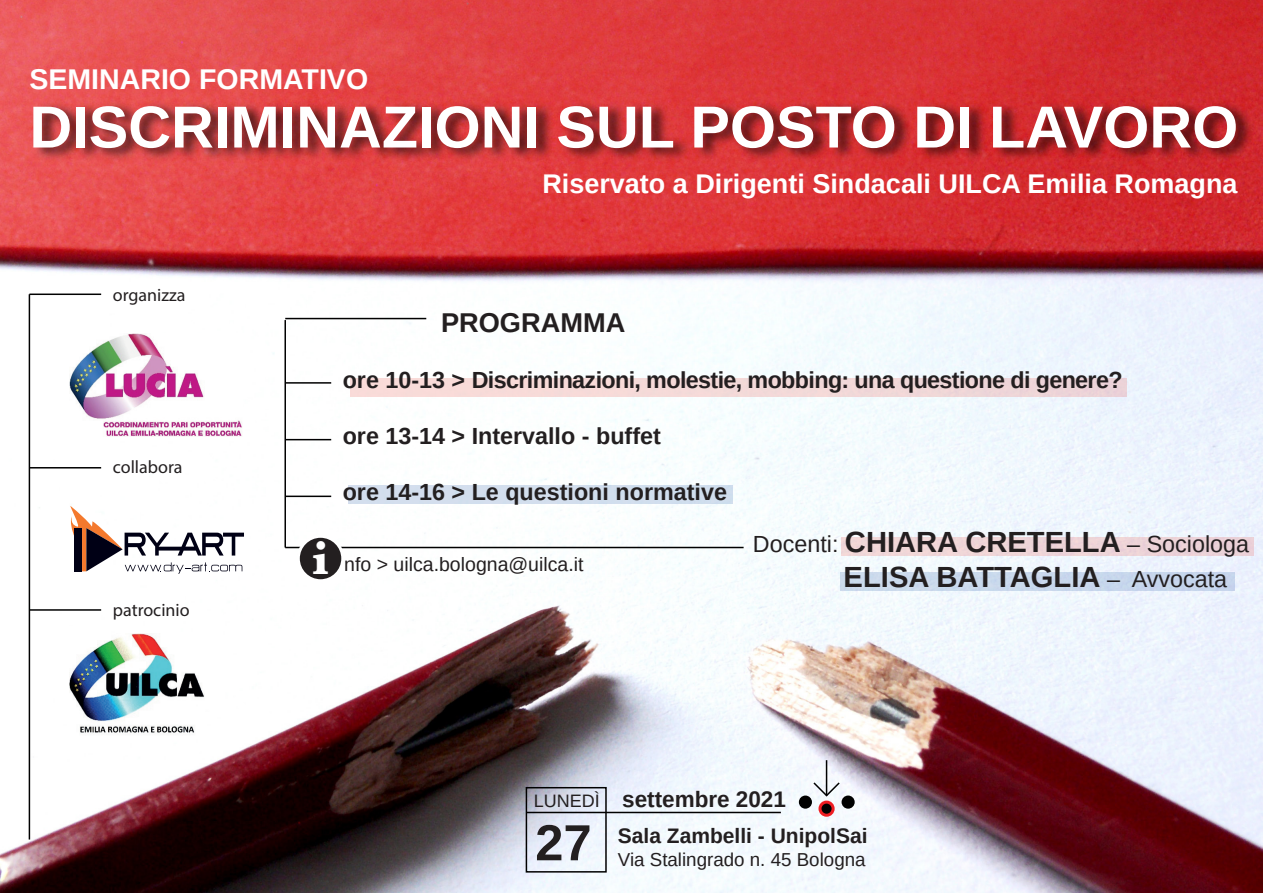
<style>
.page{position:relative;width:1263px;height:893px;background:#fff}
.page>*{position:absolute;margin:0;border:0;box-sizing:border-box;transform-origin:0 0}
.t1{font:700 50.7px "Arimo";color:#231f20}
.t2{font:700 48.9px "Baskerville";color:#fff}
.t3{font:700 29.1px "Arimo";color:#231f20}
.t4{font:700 28.5px "Arimo";color:#fff}
.t5{font:700 27.15px "Arimo";color:#231f20}
.t6{font:700 27px "Arimo";color:#fff}
.t7{font:700 23.25px "Arimo";letter-spacing:-.015em;color:#231f20}
.t8{font:23.25px "Arimo";color:#231f20}
.t9{font:700 22.5px "Arimo";color:#231f20}
.t10{font:700 21px "Arimo";color:#231f20}
.t11{font:19.5px "Arimo";color:#231f20}
.t12{font:18.75px "Arimo";color:#231f20}
.t13{font:18px "Myriad Pro";color:#231f20}
.t14{font:18px "Arimo";color:#231f20}
.s1{font-weight:700;font-size:29.1px}
.s2{font-weight:400;font-size:23.25px}
</style>
<div class="page">
<img style="left:0;top:0;width:1263px;height:893px">
<img style="left:70px;top:333px;width:172px;height:104px">
<img style="left:70px;top:633px;width:135px;height:102px">
<hr style="left:29px;top:294px;width:1px;height:545px;background:#010101">
<hr style="left:29px;top:294px;width:72px;height:1px;background:#010101">
<hr style="left:29px;top:467px;width:72px;height:1px;background:#010101">
<hr style="left:29px;top:609px;width:72px;height:2px;background:#010101">
<img style="left:29px;top:98px;width:1228px;height:67px">
<svg style="left:33px;top:107px;width:37px;height:41px"></svg>
<div style="left:76px;top:107px;width:9px;height:41px;background:#fff"></div>
<svg style="left:90px;top:106px;width:79px;height:42px"></svg>
<svg style="left:175px;top:107px;width:38px;height:41px"></svg>
<div style="left:218px;top:107px;width:8px;height:41px;background:#fff"></div>
<svg style="left:234px;top:107px;width:42px;height:41px"></svg>
<div style="left:284px;top:107px;width:8px;height:41px;background:#fff"></div>
<svg style="left:300px;top:107px;width:116px;height:41px"></svg>
<div style="left:422px;top:107px;width:9px;height:41px;background:#fff"></div>
<svg style="left:437px;top:106px;width:41px;height:42px"></svg>
<svg style="left:485px;top:107px;width:34px;height:41px"></svg>
<div style="left:527px;top:107px;width:9px;height:41px;background:#fff"></div>
<svg style="left:558px;top:106px;width:77px;height:42px"></svg>
<svg style="left:643px;top:107px;width:30px;height:41px"></svg>
<svg style="left:694px;top:106px;width:200px;height:42px"></svg>
<svg style="left:917px;top:107px;width:37px;height:41px"></svg>
<div style="left:960px;top:107px;width:9px;height:41px;background:#fff"></div>
<svg style="left:993px;top:106px;width:154px;height:42px"></svg>
<svg style="left:1153px;top:106px;width:83px;height:42px"></svg>
<hr style="left:284px;top:320px;width:2px;height:227px;background:#010101">
<hr style="left:285px;top:318px;width:141px;height:1px;background:#010101">
<hr style="left:285px;top:439px;width:46px;height:1px;background:#010101">
<hr style="left:285px;top:496px;width:46px;height:1px;background:#010101">
<hr style="left:285px;top:382px;width:46px;height:2px;background:#010101">
<hr style="left:285px;top:547px;width:459px;height:1px;background:#010101">
<div style="left:350px;top:377px;width:776px;height:19px;background:#f4dad8"></div>
<div style="left:348px;top:485px;width:384px;height:19px;background:#d3deed"></div>
<div style="left:842px;top:536px;width:412px;height:19px;background:#eed4d7"></div>
<div style="left:840px;top:572px;width:394px;height:19px;background:#c8d8ec"></div>
<div style="left:526px;top:787px;width:81px;height:86px;border:2px solid #010101"></div>
<hr style="left:526px;top:812px;width:255px;height:1px;background:#010101">
<div style="left:799px;top:795px;width:13px;height:14px;background:#010101;border-radius:50%"></div>
<div style="left:820px;top:802px;width:13px;height:13px;background:#010101;border-radius:50%"></div>
<div style="left:818px;top:801px;width:17px;height:16px;border:3px solid #ee1d23;border-radius:50%"></div>
<div style="left:841px;top:795px;width:14px;height:14px;background:#010101;border-radius:50%"></div>
<hr style="left:826px;top:760px;width:1px;height:35px;background:#010101">
<svg style="left:812px;top:781px;width:29px;height:17px"></svg>
<svg style="left:68px;top:504px;width:176px;height:70px"></svg>
<div style="left:298px;top:536px;width:45px;height:45px;background:#231f20;border-radius:50%"></div>
<div style="left:297px;top:535px;width:47px;height:47px;border:3px solid #fff;border-radius:50%"></div>
<p class="t4" style="left:29px;top:59px;width:340px">SEMINARIO FORMATIVO</p>
<p class="t13" style="left:113px;top:284px;width:74px">organizza</p>
<p class="t6" style="left:542px;top:165px;width:697px">Riservato a Dirigenti Sindacali UILCA Emilia Romagna</p>
<p class="t13" style="left:113px;top:456px;width:71px">collabora</p>
<p class="t13" style="left:113px;top:598px;width:78px">patrocinio</p>
<h2 class="t2" style="left:312px;top:524px;width:18px">i</h2>
<p class="t5" style="left:441px;top:304px;width:186px">PROGRAMMA</p>
<p class="t7" style="left:343px;top:364px;width:781px">ore 10-13 &gt; Discriminazioni, molestie, mobbing: una questione di genere?</p>
<p class="t7" style="left:343px;top:420px;width:320px">ore 13-14 &gt; Intervallo - buffet</p>
<p class="t7" style="left:343px;top:476px;width:386px">ore 14-16 &gt; Le questioni normative</p>
<p class="t8" style="left:753px;top:531px;width:498px">Docenti: <span class="s1">CHIARA CRETELLA</span> – Sociologa</p>
<p class="t3" style="left:844px;top:557px;width:385px">ELISA BATTAGLIA <span class="s2">– Avvocata</span></p>
<p class="t11" style="left:344px;top:553px;width:241px">nfo &gt; uilca.bologna@uilca.it</p>
<p class="t14" style="left:534px;top:791px;width:68px">LUNEDÌ</p>
<p class="t9" style="left:622px;top:784px;width:165px">settembre 2021</p>
<h1 class="t1" style="left:535px;top:808px;width:58px">27</h1>
<p class="t10" style="left:618px;top:821px;width:251px">Sala Zambelli - UnipolSai</p>
<p class="t12" style="left:618px;top:849px;width:249px">Via Stalingrado n. 45 Bologna</p>
</div>
